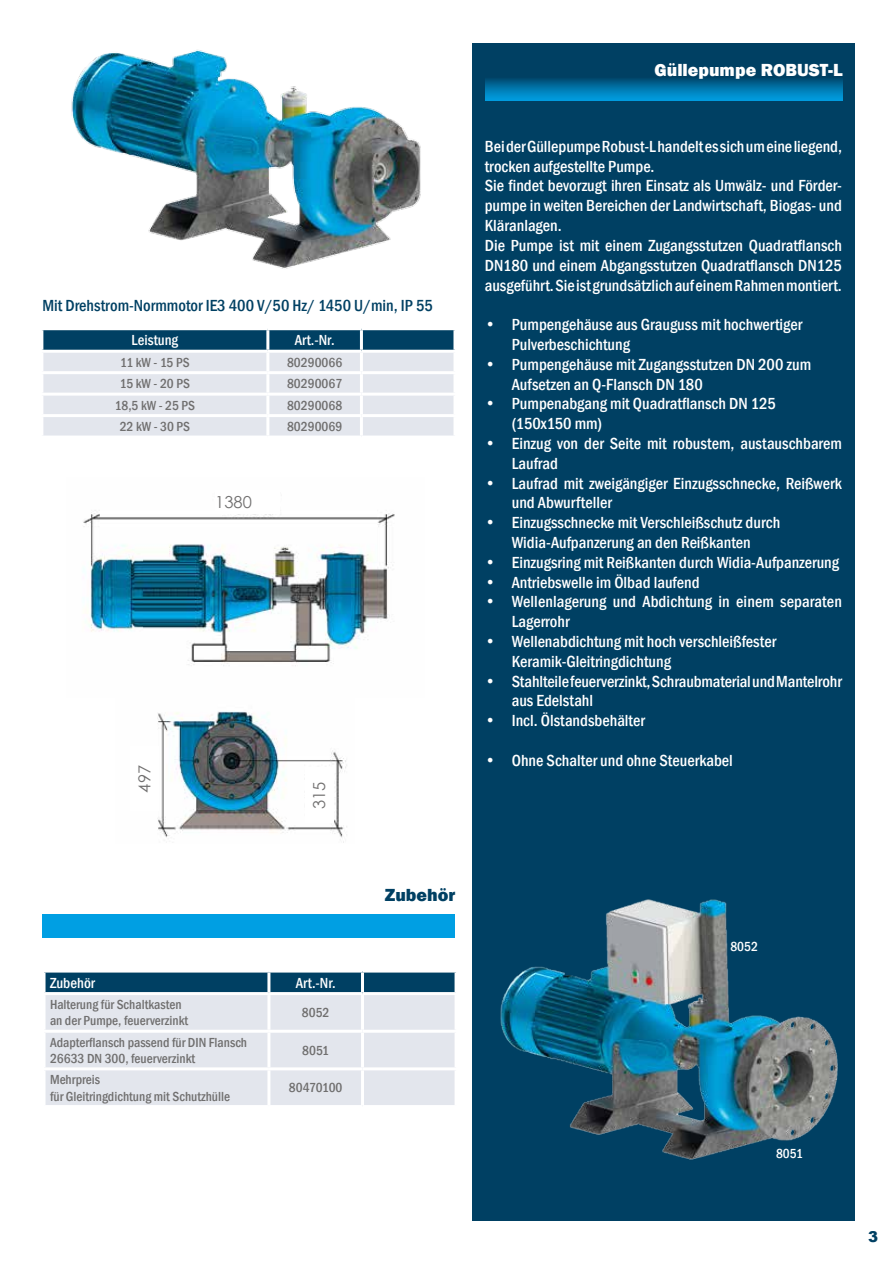
<style>
.page{position:relative;width:893px;height:1263px;background:#fff}
.page>*{position:absolute;margin:0;border:0;box-sizing:border-box;transform-origin:0 0}
.t1{font:800 18px "Franklin Gothic";color:#fff}
.t2{font:800 18px "Franklin Gothic";color:#004063}
.t3{font:500 condensed 16.5px/19.8px "Franklin Gothic";color:#fff}
.t4{font:500 condensed 16.5px "Franklin Gothic";color:#004063}
.t5{font:16.5px "Century Gothic";color:#706f6f}
.t6{font:500 condensed 15px "Franklin Gothic";color:#fff}
.t7{font:900 15px "Arial";color:#004063}
.t8{font:500 condensed 13.5px/16.2px "Franklin Gothic";color:#706f6f}
.t9{font:500 condensed 13.5px "Franklin Gothic";color:#fff}
</style>
<div class="page">
<div style="left:472px;top:43px;width:383px;height:1177px;background:#004063"></div>
<svg style="left:485px;top:79px;width:358px;height:22px;background:#0079b0"></svg>
<img style="left:71px;top:50px;width:350px;height:219px">
<img style="left:500px;top:899px;width:338px;height:261px">
<svg style="left:43px;top:330px;width:410px;height:105px;background:#b3c3d0"></svg>
<hr style="left:266px;top:330px;width:3px;height:20px;background:#fff">
<hr style="left:360px;top:330px;width:3px;height:20px;background:#fff">
<hr style="left:40px;top:350px;width:228px;height:3px;background:#fff">
<hr style="left:268px;top:350px;width:93px;height:3px;background:#fff">
<hr style="left:266px;top:353px;width:3px;height:18px;background:#fff">
<hr style="left:361px;top:350px;width:95px;height:3px;background:#fff">
<hr style="left:360px;top:353px;width:3px;height:18px;background:#fff">
<hr style="left:40px;top:371px;width:228px;height:3px;background:#fff">
<hr style="left:268px;top:371px;width:93px;height:3px;background:#fff">
<hr style="left:266px;top:374px;width:3px;height:19px;background:#fff">
<hr style="left:361px;top:371px;width:95px;height:3px;background:#fff">
<hr style="left:360px;top:374px;width:3px;height:19px;background:#fff">
<hr style="left:40px;top:393px;width:228px;height:3px;background:#fff">
<hr style="left:268px;top:393px;width:93px;height:3px;background:#fff">
<hr style="left:266px;top:396px;width:3px;height:18px;background:#fff">
<hr style="left:361px;top:393px;width:95px;height:3px;background:#fff">
<hr style="left:360px;top:396px;width:3px;height:18px;background:#fff">
<hr style="left:40px;top:414px;width:228px;height:3px;background:#fff">
<hr style="left:268px;top:414px;width:93px;height:3px;background:#fff">
<hr style="left:266px;top:417px;width:3px;height:18px;background:#fff">
<hr style="left:361px;top:414px;width:95px;height:3px;background:#fff">
<hr style="left:360px;top:417px;width:3px;height:18px;background:#fff">
<div style="left:46px;top:972px;width:409px;height:20px;background:#004063"></div>
<div style="left:46px;top:995px;width:409px;height:110px;background:#e3e6ed"></div>
<hr style="left:267px;top:972px;width:3px;height:20px;background:#fff">
<hr style="left:361px;top:972px;width:3px;height:20px;background:#fff">
<hr style="left:267px;top:995px;width:3px;height:35px;background:#fff">
<hr style="left:361px;top:995px;width:3px;height:35px;background:#fff">
<hr style="left:267px;top:1033px;width:3px;height:34px;background:#fff">
<hr style="left:361px;top:1033px;width:3px;height:34px;background:#fff">
<hr style="left:267px;top:1070px;width:3px;height:35px;background:#fff">
<hr style="left:361px;top:1070px;width:3px;height:35px;background:#fff">
<hr style="left:43px;top:1030px;width:226px;height:3px;background:#fff">
<hr style="left:269px;top:1030px;width:93px;height:3px;background:#fff">
<hr style="left:362px;top:1030px;width:96px;height:3px;background:#fff">
<hr style="left:43px;top:1067px;width:226px;height:3px;background:#fff">
<hr style="left:269px;top:1067px;width:93px;height:3px;background:#fff">
<hr style="left:362px;top:1067px;width:96px;height:3px;background:#fff">
<img style="left:83px;top:510px;width:312px;height:156px">
<img style="left:157px;top:711px;width:190px;height:132px">
<div style="left:43px;top:914px;width:412px;height:23px;background:#009fe3"></div>
<div style="left:130px;top:747px;width:29px;height:64px;background:#fff"></div>
<div style="left:305px;top:767px;width:28px;height:56px;background:#fff"></div>
<div style="left:215px;top:490px;width:65px;height:23px;background:#fff"></div>
<p class="t4" style="left:43px;top:295px;width:392px">Mit Drehstrom-Normmotor IE3 400 V/50 Hz/ 1450 U/min, IP 55</p>
<p class="t6" style="left:132px;top:330px;width:48px">Leistung</p>
<p class="t6" style="left:295px;top:330px;width:41px">Art.-Nr.</p>
<p class="t8" style="left:120px;top:354px;width:71px">11 kW - 15 PS</p>
<p class="t8" style="left:287px;top:354px;width:57px">80290066</p>
<p class="t8" style="left:120px;top:375px;width:72px">15 kW - 20 PS</p>
<p class="t8" style="left:287px;top:375px;width:57px">80290067</p>
<p class="t8" style="left:115px;top:397px;width:82px">18,5 kW - 25 PS</p>
<p class="t8" style="left:287px;top:397px;width:57px">80290068</p>
<p class="t8" style="left:120px;top:418px;width:72px">22 kW - 30 PS</p>
<p class="t8" style="left:287px;top:418px;width:57px">80290069</p>
<p class="t5" style="left:215px;top:490px;width:38px">1380</p>
<p class="t5" style="left:133px;top:792px;width:29px;rotate:-90deg">497</p>
<p class="t5" style="left:308px;top:809px;width:29px;rotate:-90deg">315</p>
<p class="t1" style="left:654px;top:59px;width:190px">Güllepumpe ROBUST-L</p>
<p class="t3" style="left:485px;top:136px;width:359px">Bei der Güllepumpe Robust-L handelt es sich um eine liegend, trocken aufgestellte Pumpe.<br>Sie findet bevorzugt ihren Einsatz als Umwälz- und Förder&shy;pumpe in weiten Bereichen der Landwirtschaft, Biogas- und Kläranlagen.<br>Die Pumpe ist mit einem Zugangsstutzen Quadratflansch DN180 und einem Abgangsstutzen Quadratflansch DN125 ausgeführt. Sie ist grundsätzlich auf einem Rahmen montiert.</p>
<p class="t3" style="left:512px;top:315px;width:292px;text-indent:-27px">• Pumpengehäuse aus Grauguss mit hochwertiger<br>Pulverbeschichtung</p>
<p class="t3" style="left:512px;top:354px;width:301px;text-indent:-27px">• Pumpengehäuse mit Zugangsstutzen DN 200 zum<br>Aufsetzen an Q-Flansch DN 180</p>
<p class="t3" style="left:512px;top:394px;width:266px;text-indent:-27px">• Pumpenabgang mit Quadratflansch DN 125 (150x150 mm)</p>
<p class="t3" style="left:512px;top:433px;width:332px;text-indent:-27px">• Einzug von der Seite mit robustem, austauschbarem<br>Laufrad</p>
<p class="t3" style="left:512px;top:473px;width:332px;text-indent:-27px">• Laufrad mit zweigängiger Einzugsschnecke, Reißwerk und Abwurfteller</p>
<p class="t3" style="left:485px;top:513px;width:297px;text-align:center">• Einzugsschnecke mit Verschleißschutz durch<br>Widia-Aufpanzerung an den Reißkanten</p>
<p class="t3" style="left:485px;top:552px;width:356px">• Einzugsring mit Reißkanten durch Widia-Aufpanzerung</p>
<p class="t3" style="left:485px;top:572px;width:216px">• Antriebswelle im Ölbad laufend</p>
<p class="t3" style="left:512px;top:592px;width:332px;text-indent:-27px">• Wellenlagerung und Abdichtung in einem separaten<br>Lagerrohr</p>
<p class="t3" style="left:512px;top:631px;width:266px;text-indent:-27px">• Wellenabdichtung mit hoch verschleißfester<br>Keramik-Gleitringdichtung</p>
<p class="t3" style="left:512px;top:671px;width:332px;text-indent:-27px">• Stahlteile feuerverzinkt, Schraubmaterial und Mantelrohr aus Edelstahl</p>
<p class="t3" style="left:485px;top:711px;width:162px">• Incl. Ölstandsbehälter</p>
<p class="t3" style="left:485px;top:750px;width:250px">• Ohne Schalter und ohne Steuerkabel</p>
<p class="t6" style="left:50px;top:973px;width:46px">Zubehör</p>
<p class="t6" style="left:296px;top:973px;width:41px">Art.-Nr.</p>
<p class="t8" style="left:50px;top:996px;width:140px">Halterung für Schaltkasten an der Pumpe, feuerverzinkt</p>
<p class="t8" style="left:302px;top:1004px;width:29px">8052</p>
<p class="t8" style="left:50px;top:1034px;width:199px">Adapterflansch passend für DIN Flansch<br>26633 DN 300, feuerverzinkt</p>
<p class="t8" style="left:302px;top:1042px;width:28px">8051</p>
<p class="t8" style="left:50px;top:1072px;width:182px">Mehrpreis<br>für Gleitringdichtung mit Schutzhülle</p>
<p class="t8" style="left:289px;top:1080px;width:55px">80470100</p>
<p class="t2" style="left:385px;top:884px;width:72px">Zubehör</p>
<p class="t9" style="left:730px;top:938px;width:29px">8052</p>
<p class="t9" style="left:776px;top:1144px;width:28px">8051</p>
<p class="t7" style="left:868px;top:1225px;width:12px">3</p>
</div>
